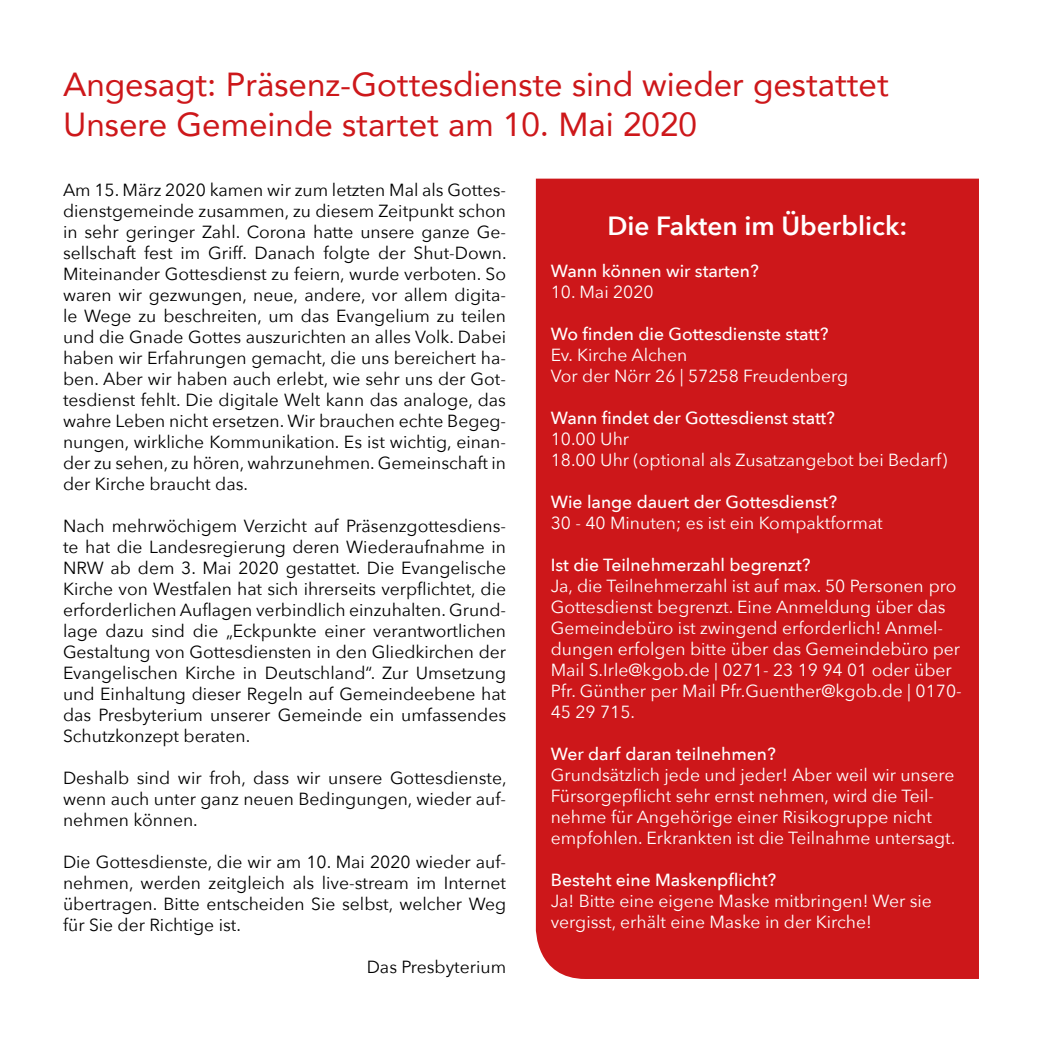
<style>
.page{position:relative;width:1042px;height:1042px;background:#fff}
.page>*{position:absolute;margin:0;border:0;box-sizing:border-box;transform-origin:0 0}
.t1{font:33.25px/39.9px "Avenir";color:#cd171a}
.t2{font:600 26.25px "Avenir Next";color:#fff}
.t3{font:17.5px/21px "Avenir Next";color:#000;text-align:justify}
.t4{font:17.5px/21px "Avenir Next";color:#fff}
.t5{font:500 17.5px "Avenir Next";color:#fff}
</style>
<div class="page">
<div style="left:536px;top:179px;width:443px;height:800px;background:#cd171a"></div>
<h1 class="t1" style="left:63px;top:64px;width:827px">Angesagt: Präsenz-Gottesdienste sind wieder gestattet<br>Unsere Gemeinde startet am 10. Mai 2020</h1>
<p class="t3" style="left:63px;top:179px;width:445px">Am 15. März 2020 kamen wir zum letzten Mal als Gottes&shy;dienstgemeinde zusammen, zu diesem Zeitpunkt schon in sehr geringer Zahl. Corona hatte unsere ganze Ge&shy;sellschaft fest im Griff. Danach folgte der Shut-Down.<br>Miteinander Gottesdienst zu feiern, wurde verboten. So waren wir gezwungen, neue, andere, vor allem digita&shy;le Wege zu beschreiten, um das Evangelium zu teilen und die Gnade Gottes auszurichten an alles Volk. Dabei haben wir Erfahrungen gemacht, die uns bereichert ha&shy;ben. Aber wir haben auch erlebt, wie sehr uns der Got&shy;tesdienst fehlt. Die digitale Welt kann das analoge, das wahre Leben nicht ersetzen. Wir brauchen echte Begeg&shy;nungen, wirkliche Kommunikation. Es ist wichtig, einan&shy;der zu sehen, zu hören, wahrzunehmen. Gemeinschaft in der Kirche braucht das.</p>
<p class="t3" style="left:63px;top:515px;width:445px">Nach mehrwöchigem Verzicht auf Präsenzgottesdiens&shy;te hat die Landesregierung deren Wiederaufnahme in NRW ab dem 3. Mai 2020 gestattet. Die Evangelische Kirche von Westfalen hat sich ihrerseits verpflichtet, die erforderlichen Auflagen verbindlich einzuhalten. Grund&shy;lage dazu sind die „Eckpunkte einer verantwortlichen Gestaltung von Gottesdiensten in den Gliedkirchen der Evangelischen Kirche in Deutschland“. Zur Umsetzung und Einhaltung dieser Regeln auf Gemeindeebene hat das Presbyterium unserer Gemeinde ein umfassendes Schutzkonzept beraten.</p>
<p class="t3" style="left:63px;top:767px;width:445px">Deshalb sind wir froh, dass wir unsere Gottesdienste, wenn auch unter ganz neuen Bedingungen, wieder auf&shy;nehmen können.</p>
<p class="t3" style="left:63px;top:851px;width:445px">Die Gottesdienste, die wir am 10. Mai 2020 wieder auf&shy;nehmen, werden zeitgleich als live-stream im Internet übertragen. Bitte entscheiden Sie selbst, welcher Weg für Sie der Richtige ist.</p>
<p class="t3" style="left:367px;top:956px;width:141px">Das Presbyterium</p>
<h2 class="t2" style="left:607px;top:203px;width:301px">Die Fakten im Überblick:</h2>
<p class="t5" style="left:551px;top:256px;width:210px">Wann können wir starten?</p>
<p class="t4" style="left:551px;top:280px;width:104px">10. Mai 2020</p>
<p class="t5" style="left:551px;top:319px;width:279px">Wo finden die Gottesdienste statt?</p>
<p class="t4" style="left:551px;top:343px;width:299px">Ev. Kirche Alchen<br>Vor der Nörr 26 | 57258 Freudenberg</p>
<p class="t5" style="left:551px;top:403px;width:286px">Wann findet der Gottesdienst statt?</p>
<p class="t4" style="left:551px;top:427px;width:398px">10.00 Uhr<br>18.00 Uhr (optional als Zusatzangebot bei Bedarf)</p>
<p class="t5" style="left:551px;top:487px;width:288px">Wie lange dauert der Gottesdienst?</p>
<p class="t4" style="left:551px;top:511px;width:333px">30 - 40 Minuten; es ist ein Kompaktformat</p>
<p class="t5" style="left:551px;top:550px;width:261px">Ist die Teilnehmerzahl begrenzt?</p>
<p class="t4" style="left:551px;top:574px;width:412px">Ja, die Teilnehmerzahl ist auf max. 50 Personen pro Gottesdienst begrenzt. Eine Anmeldung über das Gemeindebüro ist zwingend erforderlich! Anmel&shy;dungen erfolgen bitte über das Gemeindebüro per Mail S.Irle@kgob.de | 0271- 23 19 94 01 oder über Pfr. Günther per Mail Pfr.Guenther@kgob.de | 0170- 45 29 715.</p>
<p class="t5" style="left:551px;top:739px;width:227px">Wer darf daran teilnehmen?</p>
<p class="t4" style="left:551px;top:763px;width:406px">Grundsätzlich jede und jeder! Aber weil wir unsere Fürsorgepflicht sehr ernst nehmen, wird die Teil&shy;nehme für Angehörige einer Risikogruppe nicht empfohlen. Erkrankten ist die Teilnahme untersagt.</p>
<p class="t5" style="left:551px;top:865px;width:227px">Besteht eine Maskenpflicht?</p>
<p class="t4" style="left:551px;top:889px;width:383px">Ja! Bitte eine eigene Maske mitbringen! Wer sie vergisst, erhält eine Maske in der Kirche!</p>
</div>
